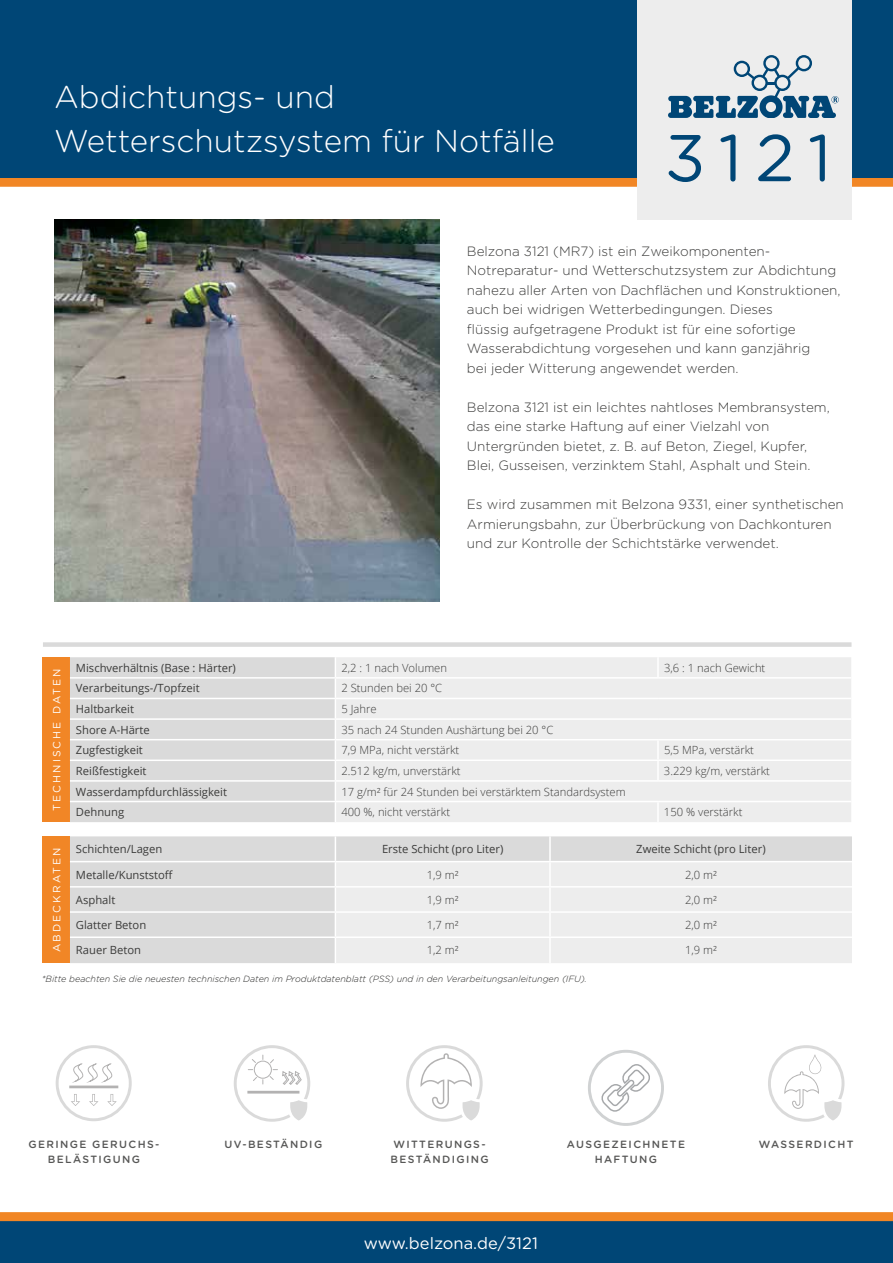
<style>
.page{position:relative;width:893px;height:1263px;background:#fff}
.page>*{position:absolute;margin:0;border:0;box-sizing:border-box;transform-origin:0 0}
.t1{font:66px "Gotham Rounded";color:#004676}
.t2{font:300 31.5px/44.5px "Gotham Rounded";color:#fff}
.t3{font:16.5px "Gotham Rounded";color:#fff}
.t4{font:300 13.5px/19.5px "Gotham Rounded";color:#3c3c3b}
.t5{font:300 11.25px "Open Sans";color:#3c3c3b}
.t6{font:11.25px "Open Sans";color:#3c3c3b}
.t7{font:500 10.5px/14.9px "Gotham Rounded";letter-spacing:.13em;color:#575756}
.t8{font:10.5px "Gotham Rounded";letter-spacing:.2em;color:#fff}
.t9{font:italic 300 9px "Gotham Rounded";color:#282827}
</style>
<div class="page">
<div style="left:0;top:178px;width:893px;height:9px;background:#f18625"></div>
<div style="left:0;top:0;width:893px;height:178px;background:#004676"></div>
<div style="left:0;top:1220px;width:893px;height:43px;background:#004676"></div>
<img style="left:54px;top:220px;width:385px;height:381px">
<div style="left:43px;top:642px;width:808px;height:5px;background:#dadada"></div>
<div style="left:638px;top:0;width:214px;height:220px;background:#ededed"></div>
<svg style="left:668px;top:55px;width:171px;height:63px"></svg>
<div style="left:0;top:1212px;width:893px;height:9px;background:#f18625"></div>
<svg style="left:56px;top:1045px;width:76px;height:76px"></svg>
<svg style="left:406px;top:1045px;width:77px;height:77px"></svg>
<svg style="left:234px;top:1045px;width:76px;height:77px"></svg>
<svg style="left:768px;top:1045px;width:76px;height:77px"></svg>
<svg style="left:588px;top:1050px;width:76px;height:76px"></svg>
<div style="left:43px;top:657px;width:27px;height:165px;background:#f18626"></div>
<div style="left:336px;top:657px;width:515px;height:165px;background:#ededed"></div>
<hr style="left:657px;top:657px;width:2px;height:20px;background:#fff">
<hr style="left:335px;top:677px;width:323px;height:2px;background:#fff">
<hr style="left:658px;top:677px;width:193px;height:2px;background:#fff">
<hr style="left:335px;top:698px;width:323px;height:1px;background:#fff">
<hr style="left:658px;top:698px;width:193px;height:1px;background:#fff">
<hr style="left:335px;top:718px;width:323px;height:2px;background:#fff">
<hr style="left:658px;top:718px;width:193px;height:2px;background:#fff">
<hr style="left:335px;top:739px;width:323px;height:1px;background:#fff">
<hr style="left:658px;top:739px;width:193px;height:1px;background:#fff">
<hr style="left:335px;top:759px;width:323px;height:2px;background:#fff">
<hr style="left:658px;top:759px;width:193px;height:2px;background:#fff">
<svg style="left:657px;top:740px;width:2px;height:40px"></svg>
<hr style="left:335px;top:780px;width:323px;height:2px;background:#fff">
<hr style="left:658px;top:780px;width:193px;height:2px;background:#fff">
<hr style="left:335px;top:801px;width:323px;height:1px;background:#fff">
<hr style="left:658px;top:801px;width:193px;height:1px;background:#fff">
<hr style="left:657px;top:802px;width:2px;height:20px;background:#fff">
<svg style="left:70px;top:657px;width:265px;height:165px;background:#dcdcdc"></svg>
<div style="left:43px;top:836px;width:27px;height:127px;background:#f18626"></div>
<div style="left:70px;top:836px;width:782px;height:127px;background:#dadada"></div>
<div style="left:336px;top:862px;width:516px;height:101px;background:#ededed"></div>
<hr style="left:549px;top:836px;width:2px;height:25px;background:#fff">
<hr style="left:549px;top:862px;width:2px;height:24px;background:#fff">
<hr style="left:70px;top:886px;width:265px;height:1px;background:#fff">
<hr style="left:335px;top:886px;width:215px;height:1px;background:#fff">
<hr style="left:550px;top:886px;width:302px;height:1px;background:#fff">
<hr style="left:549px;top:887px;width:2px;height:24px;background:#fff">
<hr style="left:70px;top:911px;width:265px;height:2px;background:#fff">
<hr style="left:335px;top:911px;width:215px;height:2px;background:#fff">
<hr style="left:550px;top:911px;width:302px;height:2px;background:#fff">
<hr style="left:549px;top:913px;width:2px;height:23px;background:#fff">
<hr style="left:70px;top:936px;width:265px;height:2px;background:#fff">
<hr style="left:335px;top:936px;width:215px;height:2px;background:#fff">
<hr style="left:550px;top:936px;width:302px;height:2px;background:#fff">
<hr style="left:549px;top:938px;width:2px;height:25px;background:#fff">
<svg style="left:335px;top:836px;width:1px;height:127px"></svg>
<hr style="left:70px;top:861px;width:265px;height:1px;background:#fff">
<hr style="left:335px;top:861px;width:215px;height:1px;background:#fff">
<hr style="left:550px;top:861px;width:302px;height:1px;background:#fff">
<h2 class="t2" style="left:54px;top:73px;width:502px">Abdichtungs- und<br>Wetterschutzsystem für Notfälle</h2>
<h1 class="t1" style="left:665px;top:113px;width:168px">3121</h1>
<p class="t4" style="left:467px;top:240px;width:375px">Belzona 3121 (MR7) ist ein Zweikomponenten-Notreparatur- und Wetterschutzsystem zur Abdichtung nahezu aller Arten von Dachflächen und Konstruktionen, auch bei widrigen Wetterbedingungen. Dieses<br>flüssig aufgetragene Produkt ist für eine sofortige Wasserabdichtung vorgesehen und kann ganzjährig<br>bei jeder Witterung angewendet werden.</p>
<p class="t4" style="left:467px;top:396px;width:364px">Belzona 3121 ist ein leichtes nahtloses Membransystem, das eine starke Haftung auf einer Vielzahl von Untergründen bietet, z. B. auf Beton, Ziegel, Kupfer, Blei, Gusseisen, verzinktem Stahl, Asphalt und Stein.</p>
<p class="t4" style="left:467px;top:494px;width:378px">Es wird zusammen mit Belzona 9331, einer synthetischen<br>Armierungsbahn, zur Überbrückung von Dachkonturen und zur Kontrolle der Schichtstärke verwendet.</p>
<p class="t8" style="left:50px;top:811px;width:144px;rotate:-90deg">TECHNISCHE DATEN</p>
<p class="t6" style="left:76px;top:660px;width:161px">Mischverhältnis (Base : Härter)</p>
<p class="t5" style="left:341px;top:660px;width:107px">2,2 : 1 nach Volumen</p>
<p class="t5" style="left:664px;top:660px;width:103px">3,6 : 1 nach Gewicht</p>
<p class="t6" style="left:76px;top:681px;width:125px">Verarbeitungs-/Topfzeit</p>
<p class="t5" style="left:341px;top:681px;width:102px">2 Stunden bei 20 °C</p>
<p class="t6" style="left:76px;top:701px;width:60px">Haltbarkeit</p>
<p class="t5" style="left:341px;top:701px;width:37px">5 Jahre</p>
<p class="t6" style="left:76px;top:722px;width:75px">Shore A-Härte</p>
<p class="t5" style="left:341px;top:722px;width:214px">35 nach 24 Stunden Aushärtung bei 20 °C</p>
<p class="t6" style="left:76px;top:742px;width:69px">Zugfestigkeit</p>
<p class="t5" style="left:341px;top:742px;width:119px">7,9 MPa, nicht verstärkt</p>
<p class="t5" style="left:664px;top:742px;width:92px">5,5 MPa, verstärkt</p>
<p class="t6" style="left:76px;top:763px;width:72px">Reißfestigkeit</p>
<p class="t5" style="left:341px;top:763px;width:121px">2.512 kg/m, unverstärkt</p>
<p class="t5" style="left:664px;top:763px;width:108px">3.229 kg/m, verstärkt</p>
<p class="t6" style="left:76px;top:784px;width:153px">Wasserdampfdurchlässigkeit</p>
<p class="t5" style="left:341px;top:784px;width:286px">17 g/m² für 24 Stunden bei verstärktem Standardsystem</p>
<p class="t6" style="left:76px;top:804px;width:50px">Dehnung</p>
<p class="t5" style="left:341px;top:804px;width:110px">400 %, nicht verstärkt</p>
<p class="t5" style="left:664px;top:804px;width:80px">150 % verstärkt</p>
<p class="t8" style="left:50px;top:952px;width:106px;rotate:-90deg">ABDECKRATEN</p>
<p class="t6" style="left:76px;top:841px;width:88px">Schichten/Lagen</p>
<p class="t6" style="left:382px;top:841px;width:123px">Erste Schicht (pro Liter)</p>
<p class="t6" style="left:636px;top:841px;width:131px">Zweite Schicht (pro Liter)</p>
<p class="t6" style="left:76px;top:867px;width:99px">Metalle/Kunststoff</p>
<p class="t5" style="left:427px;top:867px;width:33px">1,9 m²</p>
<p class="t5" style="left:685px;top:867px;width:33px">2,0 m²</p>
<p class="t6" style="left:76px;top:892px;width:41px">Asphalt</p>
<p class="t5" style="left:427px;top:892px;width:33px">1,9 m²</p>
<p class="t5" style="left:685px;top:892px;width:33px">2,0 m²</p>
<p class="t6" style="left:76px;top:917px;width:72px">Glatter Beton</p>
<p class="t5" style="left:427px;top:917px;width:33px">1,7 m²</p>
<p class="t5" style="left:685px;top:917px;width:33px">2,0 m²</p>
<p class="t6" style="left:76px;top:943px;width:67px">Rauer Beton</p>
<p class="t5" style="left:427px;top:943px;width:33px">1,2 m²</p>
<p class="t5" style="left:685px;top:943px;width:33px">1,9 m²</p>
<p class="t9" style="left:42px;top:973px;width:547px">*Bitte beachten Sie die neuesten technischen Daten im Produktdatenblatt (PSS) und in den Verarbeitungsanleitungen (IFU).</p>
<p class="t7" style="left:28px;top:1136px;width:132px">GERINGE GERUCHS-</p>
<p class="t7" style="left:224px;top:1136px;width:99px">UV--BESTÄNDIG</p>
<p class="t7" style="left:48px;top:1151px;width:94px">BELÄSTIGUNG</p>
<p class="t7" style="left:390px;top:1136px;width:100px">WITTERUNGS-<br>BESTÄNDIGING</p>
<p class="t3" style="left:364px;top:1232px;width:176px">www.belzona.de/3121</p>
<p class="t7" style="left:567px;top:1136px;width:120px">AUSGEZEICHNETE</p>
<p class="t7" style="left:759px;top:1136px;width:96px">WASSERDICHT</p>
<p class="t7" style="left:595px;top:1151px;width:64px">HAFTUNG</p>
</div>
